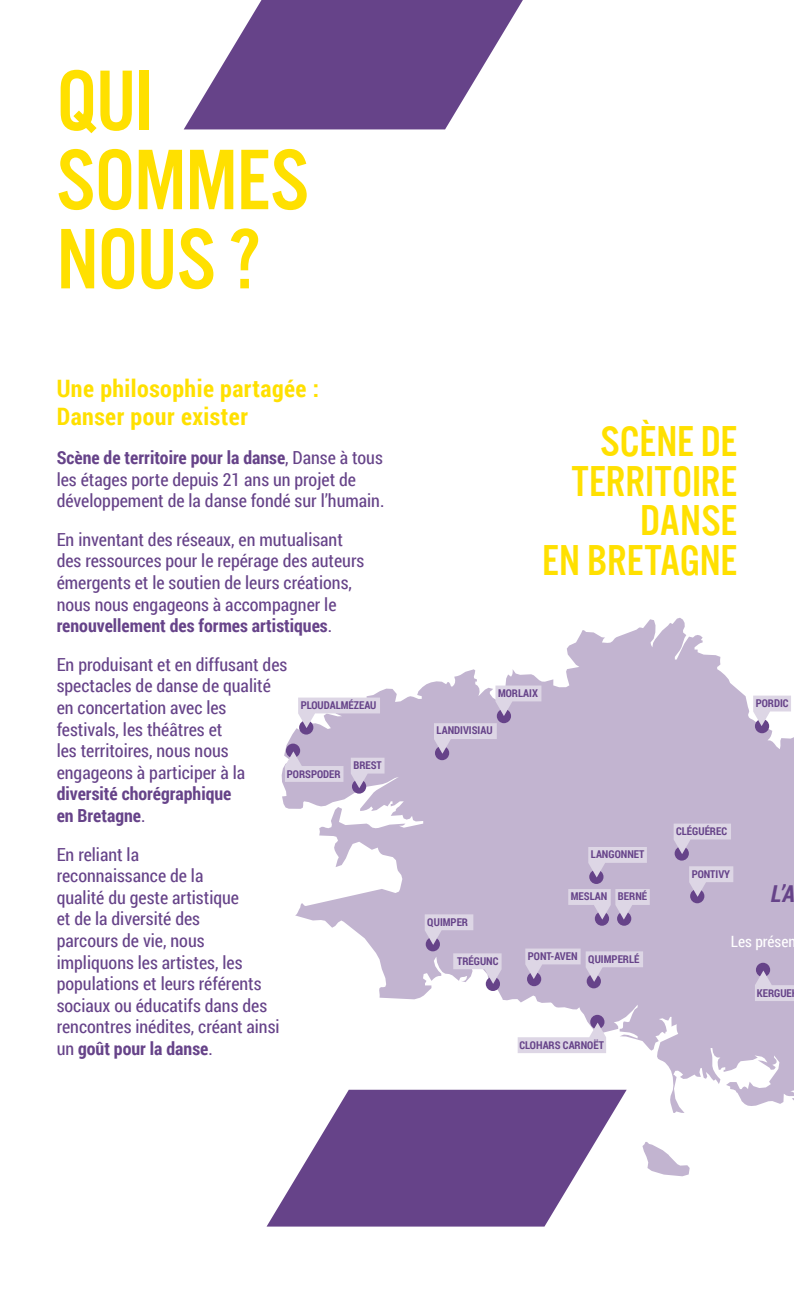
<style>
.page{position:relative;width:794px;height:1304px;background:#fff}
.page>*{position:absolute;margin:0;border:0;box-sizing:border-box;transform-origin:0 0}
.t1{font:89.2px/79.2px "U.S.101";letter-spacing:-.01em;color:#ffe000}
.t2{font:44.6px/39.6px "U.S.101";color:#ffe000;text-align:right}
.t3{font:700 24px/28.8px "Roboto Condensed";letter-spacing:.02em;color:#ffe000}
.t4{font:italic 700 23.4px "Roboto Condensed";color:#664389}
.t5{font:18px/21.6px "Roboto Condensed";color:#664389}
.t6{font:700 18px/21.6px "Roboto Condensed";color:#664389}
.t7{font:15.6px "Roboto Condensed";color:#fff}
.t8{font:700 10.8px "Roboto Condensed";color:#664389}
.s1{font-weight:700}
.s2{font-weight:400}
</style>
<div class="page">
<svg style="left:184px;top:0;width:339px;height:129px;fill:#664389"></svg>
<svg style="left:266px;top:1176px;width:309px;height:51px;background:#765795"></svg>
<svg style="left:282px;top:618px;width:512px;height:558px;fill:#c2b4d0"></svg>
<div style="left:299px;top:720px;width:14px;height:15px;background:#664389;border-radius:50%"></div>
<div style="left:435px;top:746px;width:14px;height:14px;background:#664389;border-radius:50%"></div>
<div style="left:286px;top:744px;width:14px;height:14px;background:#664389;border-radius:50%"></div>
<div style="left:756px;top:963px;width:14px;height:14px;background:#664389;border-radius:50%"></div>
<div style="left:590px;top:1015px;width:14px;height:14px;background:#664389;border-radius:50%"></div>
<div style="left:426px;top:937px;width:14px;height:14px;background:#664389;border-radius:50%"></div>
<div style="left:586px;top:974px;width:15px;height:14px;background:#664389;border-radius:50%"></div>
<div style="left:674px;top:846px;width:15px;height:15px;background:#664389;border-radius:50%"></div>
<div style="left:589px;top:870px;width:14px;height:14px;background:#664389;border-radius:50%"></div>
<div style="left:690px;top:889px;width:14px;height:14px;background:#664389;border-radius:50%"></div>
<div style="left:352px;top:779px;width:14px;height:15px;background:#664389;border-radius:50%"></div>
<div style="left:497px;top:709px;width:14px;height:14px;background:#664389;border-radius:50%"></div>
<div style="left:755px;top:719px;width:14px;height:14px;background:#664389;border-radius:50%"></div>
<div style="left:486px;top:977px;width:14px;height:14px;background:#664389;border-radius:50%"></div>
<div style="left:527px;top:972px;width:14px;height:14px;background:#664389;border-radius:50%"></div>
<div style="left:617px;top:911px;width:14px;height:15px;background:#664389;border-radius:50%"></div>
<div style="left:595px;top:911px;width:14px;height:15px;background:#664389;border-radius:50%"></div>
<svg style="left:568px;top:889px;width:82px;height:31px;background:#ccc1d8"></svg>
<svg style="left:495px;top:686px;width:46px;height:30px"></svg>
<svg style="left:298px;top:698px;width:82px;height:30px;background:#d4cbde"></svg>
<svg style="left:434px;top:723px;width:63px;height:31px;background:#cec3d9"></svg>
<svg style="left:285px;top:751px;width:58px;height:31px;background:#cfc5da"></svg>
<svg style="left:755px;top:970px;width:39px;height:31px"></svg>
<svg style="left:517px;top:1023px;width:89px;height:30px"></svg>
<svg style="left:425px;top:914px;width:48px;height:31px"></svg>
<svg style="left:673px;top:824px;width:58px;height:30px;background:#cec4d9"></svg>
<svg style="left:588px;top:847px;width:59px;height:30px;background:#cfc5da"></svg>
<svg style="left:689px;top:866px;width:44px;height:31px"></svg>
<svg style="left:351px;top:758px;width:33px;height:30px"></svg>
<svg style="left:753px;top:696px;width:38px;height:30px"></svg>
<svg style="left:525px;top:949px;width:118px;height:33px;background:#ccc1d8"></svg>
<svg style="left:453px;top:953px;width:48px;height:31px"></svg>
<h1 class="t1" style="left:57px;top:60px;width:253px">QUI<br>SOMMES<br>NOUS ?</h1>
<h3 class="t3" style="left:57px;top:373px;width:264px">Une philosophie partagée :<br>Danser pour exister</h3>
<p class="t5" style="left:57px;top:446px;width:329px"><span class="s1">Scène de territoire pour la danse</span>, Danse à tous les étages porte depuis 21 ans un projet de développement de la danse fondé sur l’humain.</p>
<p class="t5" style="left:57px;top:528px;width:309px">En inventant des réseaux, en mutualisant des ressources pour le repérage des auteurs émergents et le soutien de leurs créations, nous nous engageons à accompagner le <span class="s1">renouvellement des formes artistiques</span>.</p>
<p class="t5" style="left:57px;top:653px;width:232px">En produisant et en diffusant des spectacles de danse de qualité en concertation avec les festivals, les théâtres et<br>les territoires, nous nous engageons à participer à la</p>
<p class="t6" style="left:57px;top:782px;width:176px">diversité chorégraphique en Bretagne<span class="s2">.</span></p>
<p class="t5" style="left:57px;top:843px;width:224px">En reliant la<br>reconnaissance de la<br>qualité du geste artistique<br>et de la diversité des<br>parcours de vie, nous impliquons les artistes, les populations et leurs référents sociaux ou éducatifs dans des rencontres inédites, créant ainsi un <span class="s1">goût pour la danse</span>.</p>
<p class="t8" style="left:301px;top:697px;width:13px">Ploudalm</p>
<p class="t8" style="left:348px;top:697px;width:12px">ézeau</p>
<p class="t8" style="left:353px;top:757px;width:13px">Brest</p>
<p class="t8" style="left:287px;top:766px;width:13px">Porspoder</p>
<h2 class="t2" style="left:542px;top:421px;width:196px">SCÈNE DE<br>TERRITOIRE<br>DANSE<br>EN BRETAGNE</h2>
<p class="t8" style="left:498px;top:685px;width:7px">morlai</p>
<p class="t8" style="left:532px;top:685px;width:7px">x</p>
<p class="t8" style="left:436px;top:723px;width:12px">Landivisiau</p>
<p class="t8" style="left:755px;top:695px;width:13px">Pordic</p>
<p class="t8" style="left:427px;top:914px;width:42px">QUIMPER</p>
<p class="t8" style="left:457px;top:953px;width:24px">Trégunc</p>
<p class="t8" style="left:591px;top:847px;width:13px">Langonnet</p>
<p class="t8" style="left:571px;top:889px;width:15px">Meslan</p>
<p class="t8" style="left:618px;top:889px;width:31px">Berné</p>
<p class="t8" style="left:528px;top:948px;width:39px">Pont-Aven</p>
<p class="t8" style="left:588px;top:951px;width:53px">QUIMPERlé</p>
<p class="t8" style="left:519px;top:1038px;width:13px">Clohars</p>
<p class="t8" style="left:563px;top:1038px;width:13px">Carno</p>
<p class="t8" style="left:593px;top:1038px;width:10px">ët</p>
<p class="t8" style="left:676px;top:823px;width:41px">Cléguérec</p>
<p class="t8" style="left:691px;top:866px;width:13px">Pontiv</p>
<p class="t8" style="left:724px;top:866px;width:7px">y</p>
<p class="t4" style="left:771px;top:877px;width:24px">l’a</p>
<p class="t7" style="left:731px;top:931px;width:67px">Les présen</p>
<p class="t8" style="left:757px;top:986px;width:13px">Kergue</p>
</div>
